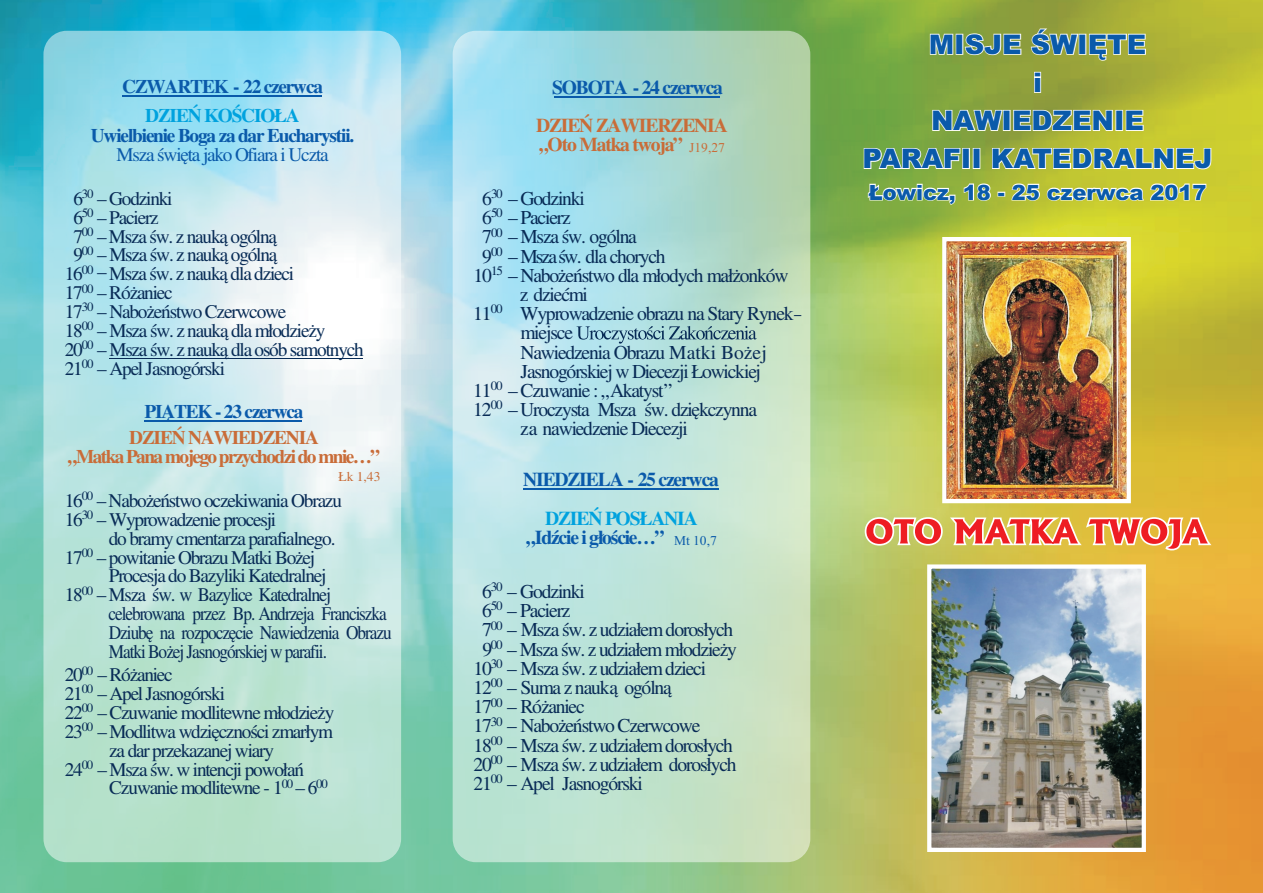
<style>
.page{position:relative;width:1263px;height:893px;background:#fff}
.page>*{position:absolute;margin:0;border:0;box-sizing:border-box;transform-origin:0 0}
.t1{font:900 27px/38.1px "Arial";color:#0a5aaa;text-align:center}
.t2{font:900 21px "Arial";color:#0a5aaa}
.t3{font:19.65px "Times New Roman";letter-spacing:-.06em;color:#082b56}
.t4{font:700 19.65px "Times New Roman";letter-spacing:-.06em;color:#0a5aaa}
.t5{font:700 19.65px "Times New Roman";letter-spacing:-.06em;color:#c96c38}
.t6{font:700 19.65px "Times New Roman";letter-spacing:-.06em;color:#00a2de}
.t7{font:19.35px/18.9px "Times New Roman";letter-spacing:-.06em;color:#082b56}
.t8{font:19.35px "Times New Roman";letter-spacing:-.06em;color:#082b56;scale:.9 1}
.t9{font:700 19.35px "Times New Roman";letter-spacing:-.06em;color:#0a5aaa}
.t10{font:700 19.35px "Times New Roman";letter-spacing:-.08em;color:#c96c38}
.t11{font:19.35px "Times New Roman";letter-spacing:-.06em;color:#0a5aaa}
.t12{font:700 19.35px "Times New Roman";letter-spacing:-.06em;color:#c96c38}
.t13{font:700 19.35px "Times New Roman";letter-spacing:-.06em;color:#00a2de}
.t14{font:13.5px "Times New Roman";color:#c96c38}
.s1{font-weight:400;font-size:13.5px}
</style>
<div class="page">
<img style="left:0;top:0;width:1263px;height:893px">
<img style="left:947px;top:242px;width:179px;height:256px">
<div style="left:942px;top:237px;width:189px;height:266px;border:4px solid #fff"></div>
<div style="left:453px;top:31px;width:357px;height:831px;background:#fff;border-radius:23px;opacity:.5"></div>
<hr style="left:555px;top:96px;width:165px;height:2px;background:#0a5aaa">
<svg style="left:576px;top:326px;width:181px;height:18px;background:#91bbc1"></svg>
<hr style="left:523px;top:488px;width:196px;height:2px;background:#0a5aaa">
<div style="left:43px;top:31px;width:358px;height:831px;background:#fff;border-radius:23px;opacity:.5"></div>
<hr style="left:122px;top:95px;width:200px;height:2px;background:#0a5aaa">
<hr style="left:109px;top:358px;width:254px;height:1px;background:#082b56">
<hr style="left:144px;top:420px;width:158px;height:2px;background:#0a5aaa">
<svg style="left:865px;top:517px;width:346px;height:33px;background:#e79565"></svg>
<svg style="left:864px;top:29px;width:347px;height:176px"></svg>
<img style="left:932px;top:569px;width:209px;height:278px">
<div style="left:927px;top:564px;width:219px;height:288px;border:4px solid #fff"></div>
<p class="t9" style="left:122px;top:80px;width:202px">CZWARTEK 22 czerwca</p>
<p class="t13" style="left:145px;top:109px;width:156px">DZIEŃ KOŚCIOŁA</p>
<p class="t9" style="left:91px;top:129px;width:265px">Uwielbienie Boga za dar Eucharystii.</p>
<p class="t11" style="left:116px;top:147px;width:214px">Msza święta jako Ofiara i Uczta</p>
<p class="t7" style="left:73px;top:191px;width:101px">6<sup>30</sup> – Godzinki</p>
<p class="t7" style="left:73px;top:210px;width:87px">6<sup>50</sup> – Pacierz</p>
<p class="t7" style="left:73px;top:228px;width:205px">7<sup>00</sup> – Msza św. z nauką ogólną</p>
<p class="t7" style="left:73px;top:247px;width:206px">9<sup>00</sup> – Msza św. z nauką ogólną</p>
<p class="t7" style="left:65px;top:266px;width:231px">16<sup>00</sup> Msza św. z nauką dla dzieci</p>
<p class="t7" style="left:65px;top:285px;width:110px">17<sup>00</sup> – Różaniec</p>
<p class="t7" style="left:65px;top:304px;width:223px">17<sup>30</sup> – Nabożeństwo Czerwcowe</p>
<p class="t7" style="left:65px;top:323px;width:262px">18<sup>00</sup> – Msza św. z nauką dla młodzieży</p>
<p class="t7" style="left:65px;top:342px;width:301px">20<sup>00</sup> – Msza św. z nauką dla osób samotnych</p>
<p class="t7" style="left:65px;top:361px;width:162px">21<sup>00</sup> – Apel Jasnogórski</p>
<p class="t9" style="left:144px;top:405px;width:161px">PIĄTEK - 23 czerwca</p>
<p class="t12" style="left:129px;top:431px;width:191px">DZIEŃ NAWIEDZENIA</p>
<p class="t9" style="left:233px;top:80px;width:8px">-</p>
<p class="t7" style="left:97px;top:264px;width:11px">–</p>
<p class="t10" style="left:68px;top:450px;width:314px">„Matka Pana mojego przychodzi do mnie…”</p>
<p class="t14" style="left:338px;top:471px;width:43px">Łk 1,43</p>
<p class="t7" style="left:65px;top:493px;width:279px">16<sup>00</sup> – Nabożeństwo oczekiwania Obrazu<br>16<sup>30</sup> – Wyprowadzenie procesji</p>
<p class="t7" style="left:65px;top:530px;width:272px;text-indent:44px">do bramy cmentarza parafialnego.<br>17<sup>00</sup> – powitanie Obrazu Matki Bożej</p>
<p class="t7" style="left:109px;top:568px;width:219px">Procesja do Bazyliki Katedralnej</p>
<p class="t7" style="left:65px;top:587px;width:268px">18<sup>00</sup> – Msza św. w Bazylice Katedralnej</p>
<p class="t8" style="left:108px;top:607px;width:311px">celebrowana przez Bp. Andrzeja Franciszka</p>
<p class="t8" style="left:109px;top:626px;width:316px">Dziubę na rozpoczęcie Nawiedzenia Obrazu</p>
<p class="t8" style="left:109px;top:644px;width:244px">Matki Bożej Jasnogórskiej w parafii.</p>
<p class="t7" style="left:65px;top:667px;width:110px">20<sup>00</sup> – Różaniec</p>
<p class="t7" style="left:65px;top:686px;width:162px">21<sup>00</sup> – Apel Jasnogórski</p>
<p class="t7" style="left:65px;top:705px;width:271px">22<sup>00</sup> – Czuwanie modlitewne młodzieży</p>
<p class="t7" style="left:65px;top:724px;width:270px">23<sup>00</sup> – Modlitwa wdzięczności zmarłym</p>
<p class="t7" style="left:109px;top:743px;width:166px">za dar przekazanej wiary</p>
<p class="t7" style="left:65px;top:761px;width:241px">24<sup>00</sup> – Msza św. w intencji powołań</p>
<p class="t7" style="left:109px;top:780px;width:220px">Czuwanie modlitewne - 1<sup>00</sup> – 6<sup>00</sup></p>
<p class="t4" style="left:552px;top:80px;width:172px">SOBOTA - 24 czerwca</p>
<p class="t5" style="left:536px;top:119px;width:193px">DZIEŃ ZAWIERZENIA</p>
<p class="t5" style="left:539px;top:138px;width:187px">„Oto Matka twoja” <span class="s1">J19,27</span></p>
<p class="t3" style="left:482px;top:191px;width:104px">6<sup>30</sup> – Godzinki</p>
<p class="t3" style="left:482px;top:210px;width:90px">6<sup>50</sup> – Pacierz</p>
<p class="t3" style="left:482px;top:230px;width:156px">7<sup>00</sup> – Msza św. ogólna</p>
<p class="t3" style="left:482px;top:249px;width:185px">9<sup>00</sup> – Mszaśw. dla chorych</p>
<p class="t3" style="left:473px;top:268px;width:317px">10<sup>15</sup> – Nabożeństwo dla młodych małżonków</p>
<p class="t3" style="left:520px;top:287px;width:70px">z dziećmi</p>
<p class="t3" style="left:473px;top:307px;width:330px">11<sup>00</sup> Wyprowadzenie obrazu na Stary Rynek–</p>
<p class="t3" style="left:520px;top:326px;width:54px">miejsce</p>
<p class="t3" style="left:520px;top:345px;width:248px">Nawiedzenia Obrazu Matki Bożej</p>
<p class="t3" style="left:520px;top:364px;width:242px">Jasnogórskiej w Diecezji Łowickiej</p>
<p class="t3" style="left:473px;top:383px;width:201px">11<sup>00</sup> – Czuwanie : „Akatyst”</p>
<p class="t3" style="left:473px;top:402px;width:286px">12<sup>00</sup> – Uroczysta Msza św. dziękczynna</p>
<p class="t3" style="left:520px;top:422px;width:169px">za nawiedzenie Diecezji</p>
<p class="t4" style="left:523px;top:473px;width:197px">NIEDZIELA - 25 czerwca</p>
<p class="t6" style="left:545px;top:511px;width:154px">DZIEŃ POSŁANIA</p>
<p class="t4" style="left:526px;top:530px;width:192px">„Idźcie i głoście…” <span class="s1">Mt 10,7</span></p>
<p class="t3" style="left:482px;top:584px;width:104px">6<sup>30</sup> – Godzinki</p>
<p class="t3" style="left:482px;top:603px;width:90px">6<sup>50</sup> – Pacierz</p>
<p class="t3" style="left:482px;top:623px;width:253px">7<sup>00</sup> – Msza św. z udziałem dorosłych</p>
<p class="t3" style="left:482px;top:642px;width:256px">9<sup>00</sup> – Msza św. z udziałem młodzieży</p>
<p class="t3" style="left:473px;top:661px;width:234px">10<sup>30</sup> – Msza św. z udziałem dzieci</p>
<p class="t3" style="left:473px;top:680px;width:200px">12<sup>00</sup> – Suma z nauką ogólną</p>
<p class="t3" style="left:473px;top:700px;width:113px">17<sup>00</sup> – Różaniec</p>
<p class="t3" style="left:473px;top:719px;width:229px">17<sup>30</sup> – Nabożeństwo Czerwcowe</p>
<p class="t3" style="left:473px;top:738px;width:261px">18<sup>00</sup> – Msza św. z udziałem dorosłych</p>
<p class="t3" style="left:473px;top:757px;width:265px">20<sup>00</sup> – Msza św. z udziałem dorosłych</p>
<p class="t3" style="left:473px;top:776px;width:171px">21<sup>00</sup> – Apel Jasnogórski</p>
<h1 class="t1" style="left:862px;top:28px;width:351px">MISJE ŚWIĘTE<br>i<br>NAWIEDZENIE<br>PARAFII KATEDRALNEJ</h1>
<p class="t2" style="left:869px;top:185px;width:339px">Łowicz, 18 - 25 czerwca 2017</p>
</div>
